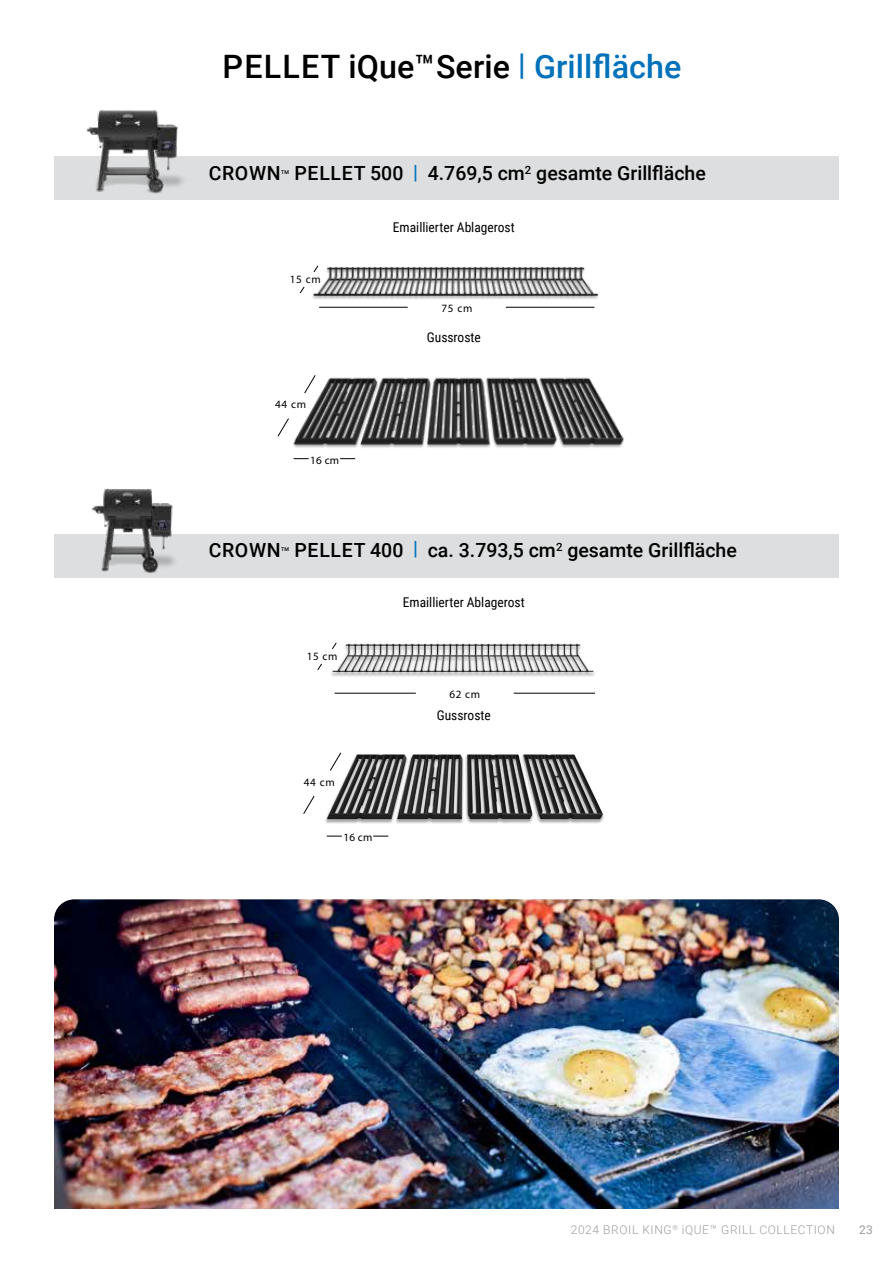
<style>
.page{position:relative;width:893px;height:1263px;background:#fff}
.page>*{position:absolute;margin:0;border:0;box-sizing:border-box;transform-origin:0 0}
.t1{font:500 32.25px "Roboto";letter-spacing:.005em;color:#000}
.t2{font:500 19.5px "Roboto";color:#000}
.t3{font:13.5px "Roboto Condensed";color:#000}
.t4{font:300 12px "Roboto";letter-spacing:.05em;color:#9d9d9c}
.t5{font:12px "Roboto";color:#9d9d9c}
.t6{font:11.1px "Myriad Pro";letter-spacing:.06em;color:#000}
.t7{font:500 5.25px "Roboto";color:#000}
.s1{font-size:30px;color:#0072bb}
.s2{color:#0072bb}
</style>
<div class="page">
<div style="left:54px;top:156px;width:785px;height:44px;background:#dddedf"></div>
<div style="left:54px;top:534px;width:785px;height:44px;background:#dddedf"></div>
<div style="left:330px;top:643px;width:266px;height:35px;background:#000;opacity:.36"></div>
<img style="left:333px;top:643px;width:260px;height:29px">
<img style="left:293px;top:377px;width:331px;height:71px">
<img style="left:312px;top:266px;width:287px;height:42px">
<div style="left:324px;top:754px;width:281px;height:70px;background:#000;opacity:.36"></div>
<img style="left:326px;top:754px;width:277px;height:65px">
<svg style="left:294px;top:458px;width:15px;height:1px"></svg>
<svg style="left:304px;top:375px;width:12px;height:19px"></svg>
<svg style="left:277px;top:418px;width:12px;height:19px"></svg>
<svg style="left:340px;top:458px;width:15px;height:1px"></svg>
<hr style="left:319px;top:307px;width:89px;height:1px;background:#000">
<hr style="left:506px;top:307px;width:88px;height:1px;background:#000">
<svg style="left:299px;top:286px;width:6px;height:8px"></svg>
<svg style="left:313px;top:265px;width:6px;height:8px"></svg>
<svg style="left:327px;top:836px;width:15px;height:1px"></svg>
<svg style="left:329px;top:752px;width:13px;height:19px"></svg>
<svg style="left:303px;top:795px;width:12px;height:19px"></svg>
<svg style="left:373px;top:836px;width:15px;height:1px"></svg>
<hr style="left:514px;top:693px;width:81px;height:1px;background:#000">
<hr style="left:335px;top:693px;width:81px;height:1px;background:#000">
<svg style="left:317px;top:663px;width:5px;height:7px"></svg>
<svg style="left:331px;top:642px;width:6px;height:8px"></svg>
<img style="left:54px;top:899px;width:785px;height:155px">
<img style="left:54px;top:1054px;width:785px;height:155px">
<img style="left:86px;top:110px;width:97px;height:84px">
<img style="left:91px;top:488px;width:84px;height:85px">
<h1 class="t1" style="left:223px;top:44px;width:460px">PELLET iQue™Serie <span class="s1">|</span> <span class="s2">Grillfläche</span></h1>
<p class="t2" style="left:209px;top:160px;width:74px">CROWN</p>
<p class="t7" style="left:281px;top:168px;width:9px">TM</p>
<p class="t2" style="left:294px;top:160px;width:413px">PELLET 500 <span class="s2">|</span> 4.769,5 cm<sup>2</sup> gesamte Grillfläche</p>
<p class="t6" style="left:290px;top:272px;width:32px">15 cm</p>
<p class="t6" style="left:275px;top:398px;width:32px">44 cm</p>
<p class="t6" style="left:310px;top:453px;width:31px">16 cm</p>
<p class="t3" style="left:393px;top:217px;width:123px">Emaillierter Ablagerost</p>
<p class="t6" style="left:441px;top:301px;width:32px">75 cm</p>
<p class="t3" style="left:427px;top:328px;width:56px">Gussroste</p>
<p class="t2" style="left:209px;top:536px;width:74px">CROWN</p>
<p class="t7" style="left:281px;top:545px;width:9px">TM</p>
<p class="t2" style="left:294px;top:536px;width:444px">PELLET 400 <span class="s2">|</span> ca. 3.793,5 cm<sup>2</sup> gesamte Grillfläche</p>
<p class="t6" style="left:307px;top:649px;width:32px">15 cm</p>
<p class="t6" style="left:304px;top:775px;width:32px">44 cm</p>
<p class="t6" style="left:343px;top:830px;width:31px">16 cm</p>
<p class="t3" style="left:403px;top:592px;width:123px">Emaillierter Ablagerost</p>
<p class="t6" style="left:449px;top:687px;width:32px">62 cm</p>
<p class="t3" style="left:437px;top:706px;width:56px">Gussroste</p>
<p class="t4" style="left:571px;top:1221px;width:266px">2024 BROIL KING<sup>®</sup> iQUE™ GRILL COLLECTION</p>
<p class="t5" style="left:859px;top:1221px;width:15px">23</p>
</div>
